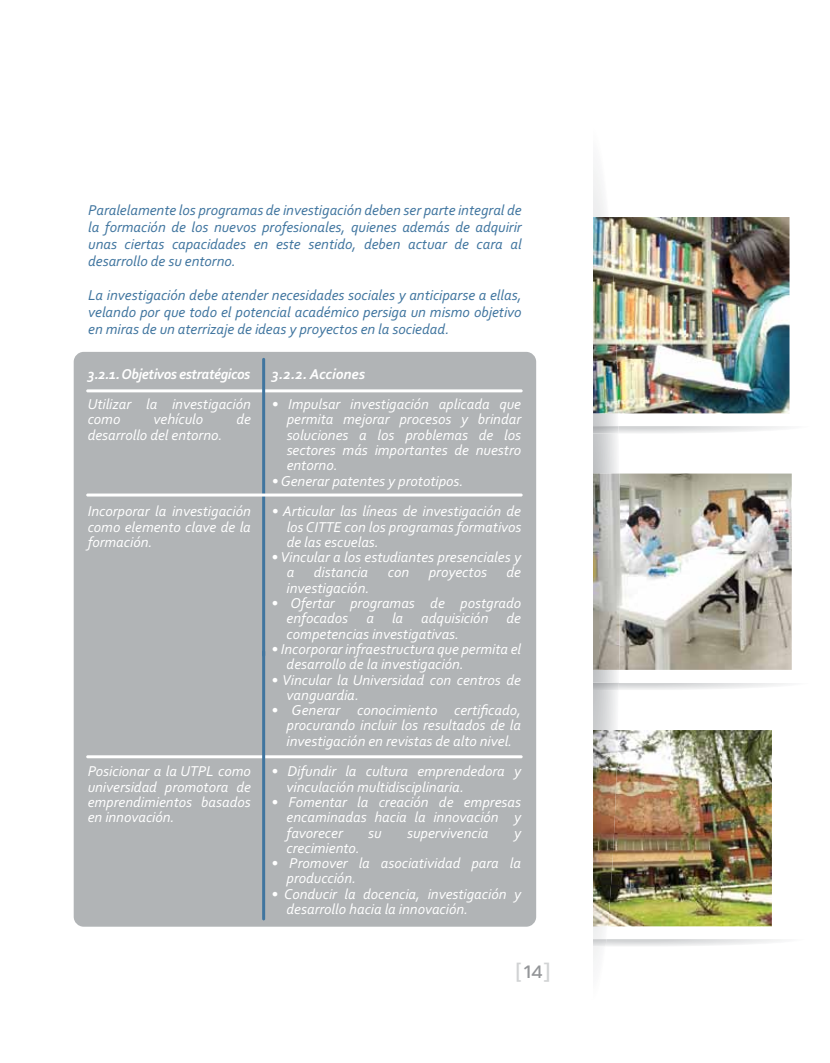
<style>
.page{position:relative;width:830px;height:1063px;background:#fff}
.page>*{position:absolute;margin:0;border:0;box-sizing:border-box;transform-origin:0 0}
.t1{font:300 21px "Olney";color:#d1d3d4}
.t2{font:italic 15px/15.3px "Corbel";color:#fff}
.t3{font:italic 15px/17px "Corbel";color:#40759f;text-align:justify}
.t4{font:italic 700 15px "Corbel";letter-spacing:-.025em;color:#fff}
.t5{font:italic 700 15px "Corbel";color:#fff}
.s1{font-size:18.9px;color:#939598}
</style>
<div class="page">
<img style="left:619px;top:730px;width:152px;height:196px">
<img style="left:619px;top:217px;width:170px;height:185px">
<img style="left:619px;top:474px;width:172px;height:196px">
<svg style="left:593px;top:167px;width:26px;height:795px"></svg>
<svg style="left:593px;top:926px;width:189px;height:21px"></svg>
<img style="left:593px;top:730px;width:24px;height:196px">
<img style="left:593px;top:402px;width:197px;height:32px">
<img style="left:593px;top:217px;width:25px;height:196px">
<svg style="left:593px;top:670px;width:195px;height:20px"></svg>
<img style="left:593px;top:474px;width:26px;height:196px">
<div style="left:74px;top:352px;width:462px;height:575px;background:#b1b4b6;border-radius:10px"></div>
<hr style="left:86px;top:389px;width:436px;height:3px;background:#fff;border-radius:2px">
<hr style="left:262px;top:358px;width:3px;height:299px;background:#40759f;border-radius:2px">
<hr style="left:86px;top:755px;width:436px;height:3px;background:#fff;border-radius:2px">
<hr style="left:262px;top:650px;width:3px;height:270px;background:#40759f;border-radius:2px">
<hr style="left:86px;top:494px;width:436px;height:3px;background:#fff;border-radius:2px">
<p class="t3" style="left:88px;top:201px;width:435px">Paralelamente los programas de investigación deben ser parte integral de la formación de los nuevos profesionales, quienes además de adquirir unas ciertas capacidades en este sentido, deben actuar de cara al desarrollo de su entorno.</p>
<p class="t3" style="left:88px;top:286px;width:435px">La investigación debe atender necesidades sociales y anticiparse a ellas, velando por que todo el potencial académico persiga un mismo objetivo en miras de un aterrizaje de ideas y proyectos en la sociedad.</p>
<p class="t4" style="left:88px;top:364px;width:164px">3.2.1. Objetivos estratégicos</p>
<p class="t2" style="left:88px;top:396px;width:164px">Utilizar la investigación como</p>
<p class="t5" style="left:271px;top:364px;width:95px">3.2.2. Acciones</p>
<p class="t2" style="left:286px;top:396px;width:236px;text-align:justify;text-indent:-15px">• Impulsar investigación aplicada que permita mejorar procesos y brindar soluciones a los problemas de los sectores más importantes de nuestro entorno.</p>
<p class="t2" style="left:271px;top:473px;width:193px">• Generar patentes y prototipos.</p>
<p class="t2" style="left:286px;top:503px;width:236px;text-align:justify;text-indent:-15px">• Articular las líneas de investigación de los CITTE con los programas formativos de las escuelas.</p>
<p class="t2" style="left:286px;top:549px;width:236px;text-indent:-15px">• Vincular a los estudiantes presenciales y a</p>
<p class="t2" style="left:153px;top:411px;width:51px">vehículo</p>
<p class="t2" style="left:236px;top:411px;width:16px">de</p>
<p class="t2" style="left:88px;top:427px;width:136px">desarrollo del entorno.</p>
<p class="t2" style="left:88px;top:503px;width:165px;text-align:justify">Incorporar la investigación como elemento clave de la formación.</p>
<p class="t2" style="left:314px;top:564px;width:56px">distancia</p>
<p class="t2" style="left:387px;top:564px;width:23px">con</p>
<p class="t2" style="left:428px;top:564px;width:60px">proyectos</p>
<p class="t2" style="left:506px;top:564px;width:16px">de</p>
<p class="t2" style="left:286px;top:580px;width:84px">investigación.</p>
<p class="t2" style="left:286px;top:595px;width:236px;text-align:justify;text-indent:-15px">• Ofertar programas de postgrado enfocados a la adquisición de competencias investigativas.</p>
<p class="t2" style="left:286px;top:641px;width:236px;text-indent:-15px">• Incorporar infraestructura que permita el desarrollo de la investigación.</p>
<p class="t2" style="left:286px;top:672px;width:236px;text-indent:-15px">• Vincular la Universidad con centros de vanguardia.</p>
<p class="t2" style="left:286px;top:702px;width:236px;text-align:justify;text-indent:-15px">• Generar conocimiento certificado, procurando incluir los resultados de la investigación en revistas de alto nivel.</p>
<p class="t2" style="left:286px;top:763px;width:236px;text-indent:-15px">• Difundir la cultura emprendedora y vinculación multidisciplinaria.</p>
<p class="t2" style="left:286px;top:794px;width:236px;text-align:justify;text-indent:-15px">• Fomentar la creación de empresas encaminadas hacia la innovación y favorecer</p>
<p class="t2" style="left:88px;top:763px;width:165px;text-align:justify">Posicionar a la UTPL como universidad promotora de emprendimientos basados en innovación.</p>
<p class="t2" style="left:368px;top:825px;width:15px">su</p>
<p class="t2" style="left:407px;top:825px;width:83px">supervivencia</p>
<p class="t2" style="left:513px;top:825px;width:9px">y</p>
<p class="t2" style="left:286px;top:840px;width:75px">crecimiento.</p>
<p class="t2" style="left:286px;top:855px;width:236px;text-indent:-15px">• Promover la asociatividad para la producción.</p>
<p class="t2" style="left:286px;top:886px;width:236px;text-indent:-15px">• Conducir la docencia, investigación y desarrollo hacia la innovación.</p>
<h1 class="t1" style="left:515px;top:957px;width:37px">[<span class="s1">14</span>]</h1>
</div>
